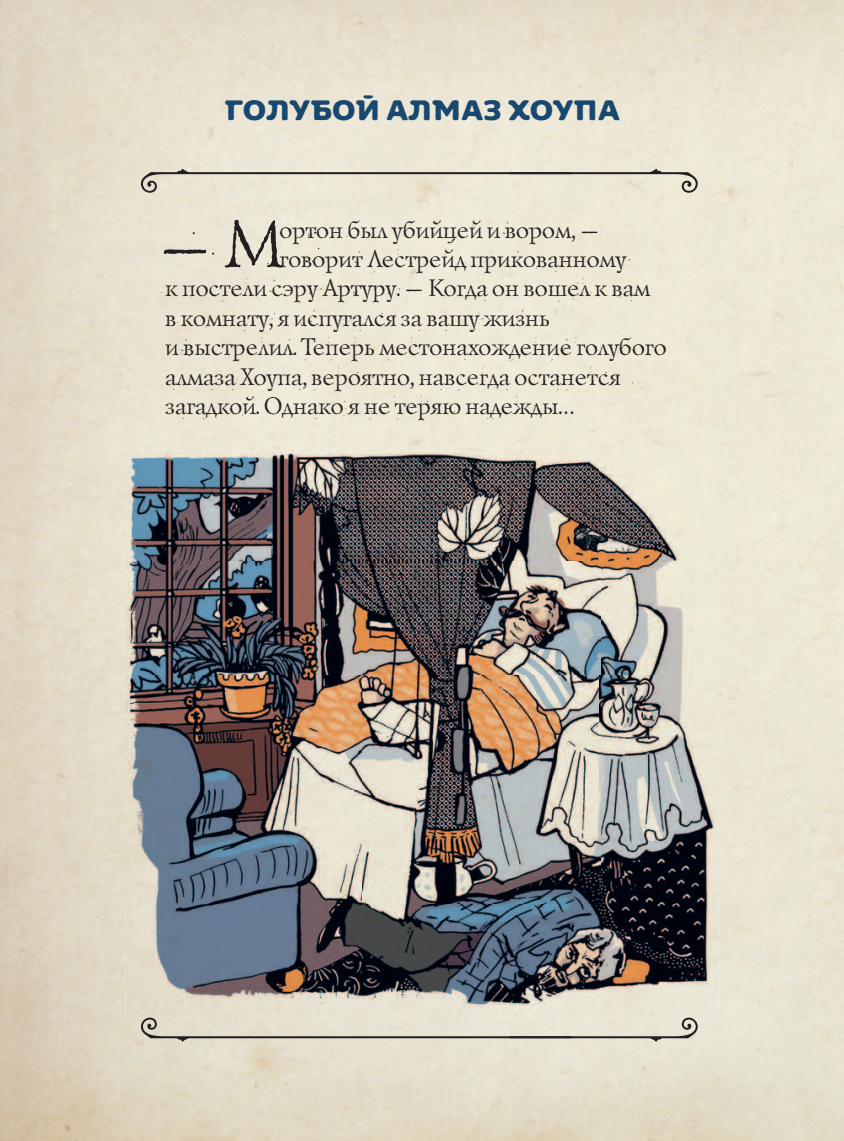
<style>
.page{position:relative;width:844px;height:1141px;background:#fff}
.page>*{position:absolute;margin:0;border:0;box-sizing:border-box;transform-origin:0 0}
.t1{font:67.55px "Lazurski Antique Display C";color:#231f20}
.t2{font:700 28px "Moreno Rough Two";color:#18486f}
.t3{font:24.5px "Lazurski Antique Display C";color:#231f20}
</style>
<div class="page">
<img style="left:0;top:0;width:843px;height:1141px">
<svg style="left:141px;top:169px;width:556px;height:24px;background:#d8d2c3"></svg>
<img style="left:125px;top:448px;width:593px;height:571px">
<svg style="left:141px;top:1018px;width:556px;height:24px;background:#d3cebf"></svg>
<p class="t2" style="left:224px;top:96px;width:397px">ГОЛУБОЙ АЛМАЗ ХОУПА</p>
<p class="t3" style="left:278px;top:216px;width:321px">ортон был убийцей и вором, –</p>
<p class="t3" style="left:278px;top:246px;width:348px">говорит Лестрейд прикованному</p>
<p class="t3" style="left:164px;top:275px;width:486px">кпостели сэру Артуру. – Когда он вошел квам</p>
<p class="t3" style="left:164px;top:305px;width:386px">в комнату, яиспугалсяза вашу жизнь</p>
<p class="t3" style="left:164px;top:334px;width:502px">и выстрелил. Теперь местонахождениеголубого</p>
<p class="t3" style="left:164px;top:363px;width:473px">алмаза Хоупа, вероятно, навсегда останется</p>
<p class="t3" style="left:164px;top:393px;width:410px">загадкой. Однако янетеряю надежды...</p>
<h1 class="t1" style="left:155px;top:208px;width:194px">– М</h1>
</div>
